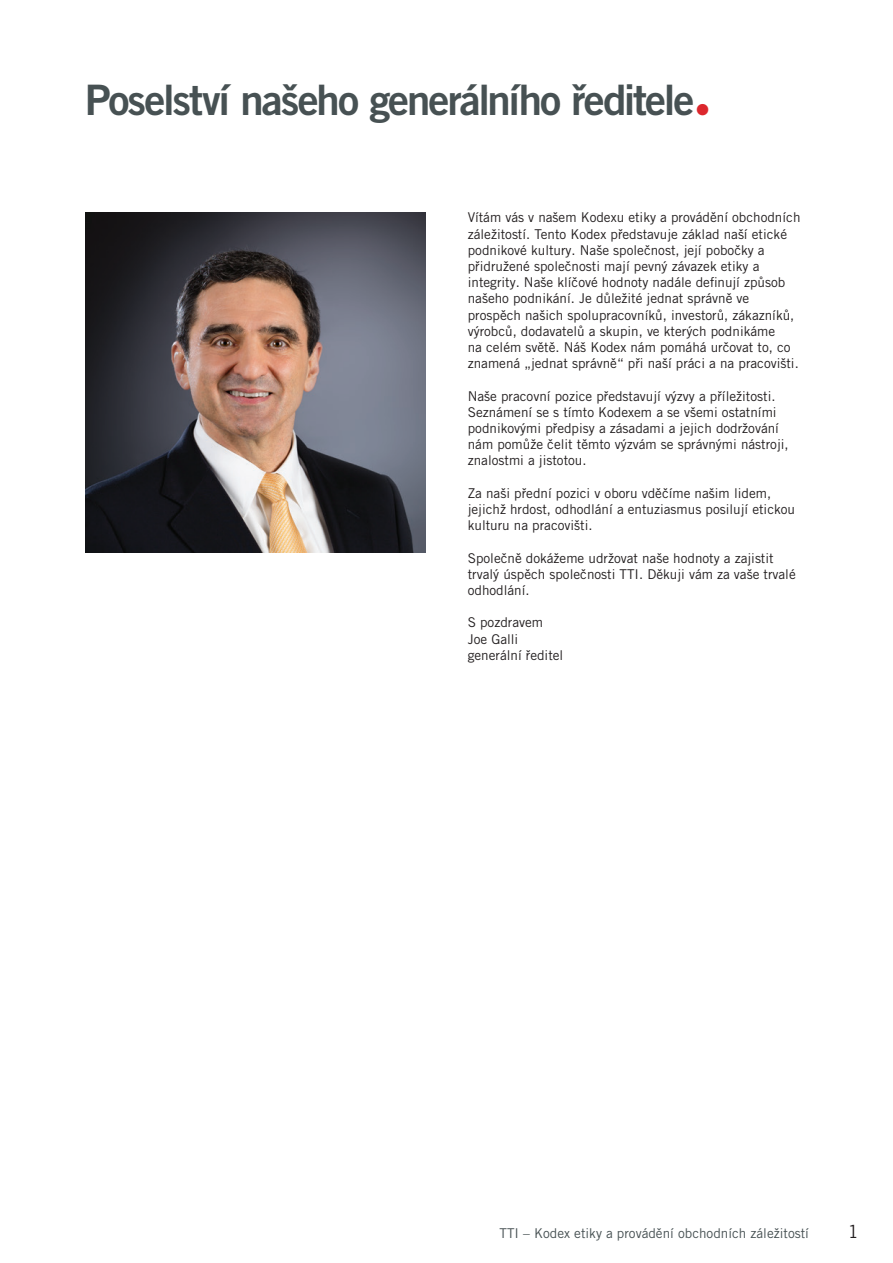
<style>
.page{position:relative;width:893px;height:1263px;background:#fff}
.page>*{position:absolute;margin:0;border:0;box-sizing:border-box;transform-origin:0 0}
.t1{font:42px "Trade Gothic LT Pro Bd 2";letter-spacing:-.05em;color:#475153}
.t2{font:18px "Trade Gothic LT Pro";color:#231f20}
.t3{font:13.5px/16.2px "Trade Gothic LT Pro";color:#231f20}
.t4{font:13.5px "Trade Gothic LT Pro";color:#475153}
</style>
<div class="page">
<img style="left:85px;top:213px;width:340px;height:340px">
<p class="t1" style="left:85px;top:74px;width:627px">Poselství našeho generálního ředitele<sub>•</sub></p>
<p class="t3" style="left:468px;top:209px;width:334px">Vítám vás v našem Kodexu etiky a provádění obchodních záležitostí. Tento Kodex představuje základ naší etické podnikové kultury. Naše společnost, její pobočky a přidružené společnosti mají pevný závazek etiky a integrity. Naše klíčové hodnoty nadále definují způsob našeho podnikání. Je důležité jednat správně ve prospěch našich spolupracovníků, investorů, zákazníků, výrobců, dodavatelů a skupin, ve kterých podnikáme<br>na celém světě. Náš Kodex nám pomáhá určovat to, co znamená „jednat správně“ při naší práci a na pracovišti.</p>
<p class="t3" style="left:468px;top:387px;width:322px">Naše pracovní pozice představují výzvy a příležitosti.<br>Seznámení se s tímto Kodexem a se všemi ostatními podnikovými předpisy a zásadami a jejich dodržování nám pomůže čelit těmto výzvám se správnými nástroji, znalostmi a jistotou.</p>
<p class="t3" style="left:468px;top:485px;width:329px">Za naši přední pozici v oboru vděčíme našim lidem, jejichž hrdost, odhodlání a entuziasmus posilují etickou kulturu na pracovišti.</p>
<p class="t3" style="left:468px;top:549px;width:330px">Společně dokážeme udržovat naše hodnoty a zajistit trvalý úspěch společnosti TTI. Děkuji vám za vaše trvalé odhodlání.</p>
<p class="t3" style="left:468px;top:614px;width:77px">S pozdravem</p>
<p class="t3" style="left:468px;top:630px;width:52px">Joe Galli</p>
<p class="t3" style="left:468px;top:647px;width:97px">generální ředitel</p>
<p class="t4" style="left:500px;top:1225px;width:311px">TTI – Kodex etiky a provádění obchodních záležitostí</p>
<h2 class="t2" style="left:848px;top:1221px;width:12px">1</h2>
</div>
